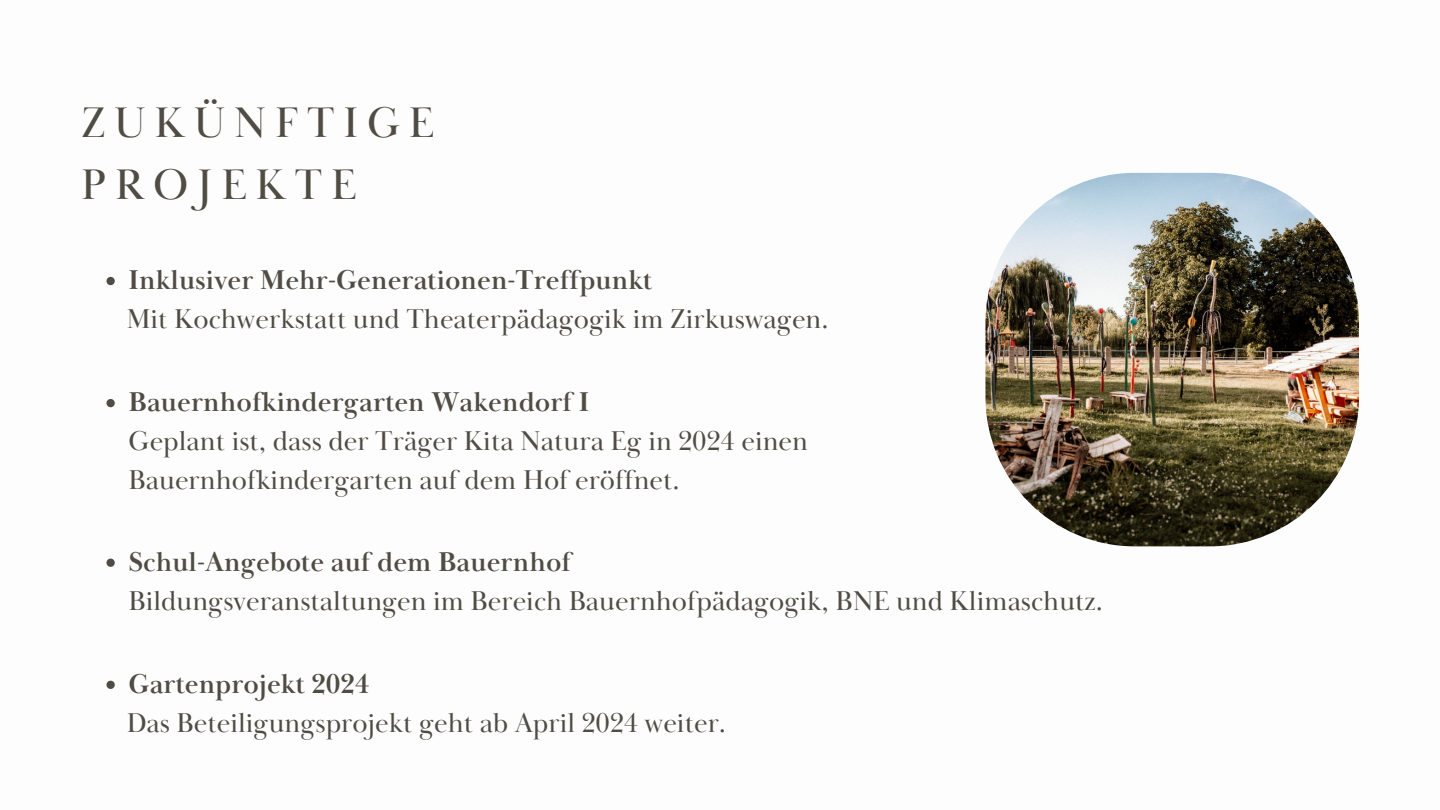
<style>
.page{position:relative;width:1440px;height:810px;background:#fff}
.page>*{position:absolute;margin:0;border:0;box-sizing:border-box;transform-origin:0 0}
.t1{font:44px/61.5px "Baskerville Display PT";letter-spacing:.2em;color:#504c44}
.t2{font:28px/39px "Baskerville Display PT";color:#504c44}
.t3{font:700 28px "Baskerville Display PT";color:#504c44}
.s1{font-weight:700}
</style>
<div class="page">
<img style="left:985px;top:173px;width:374px;height:373px;border-radius:149px">
<svg style="left:106px;top:399px;width:9px;height:8px"></svg>
<svg style="left:106px;top:559px;width:9px;height:8px"></svg>
<svg style="left:106px;top:277px;width:9px;height:8px"></svg>
<svg style="left:106px;top:681px;width:9px;height:8px"></svg>
<p class="t1" style="left:81px;top:93px;width:355px">ZUKÜNFTIGE<br>PROJEKTE</p>
<p class="t3" style="left:129px;top:263px;width:525px">Inklusiver Mehr-Generationen-Treffpunkt</p>
<p class="t2" style="left:127px;top:300px;width:703px">Mit Kochwerkstatt und Theaterpädagogik im Zirkuswagen.</p>
<p class="t2" style="left:129px;top:383px;width:681px"><span class="s1">Bauernhofkindergarten Wakendorf I<br></span>Geplant ist, dass der Träger Kita Natura Eg in 2024 einen<br>Bauernhofkindergarten auf dem Hof eröffnet.</p>
<p class="t2" style="left:129px;top:543px;width:976px"><span class="s1">Schul-Angebote auf dem Bauernhof<br></span>Bildungsveranstaltungen im Bereich Bauernhofpädagogik, BNE und Klimaschutz.</p>
<p class="t3" style="left:129px;top:667px;width:243px">Gartenprojekt 2024</p>
<p class="t2" style="left:127px;top:704px;width:601px">Das Beteiligungsprojekt geht ab April 2024 weiter.</p>
</div>
